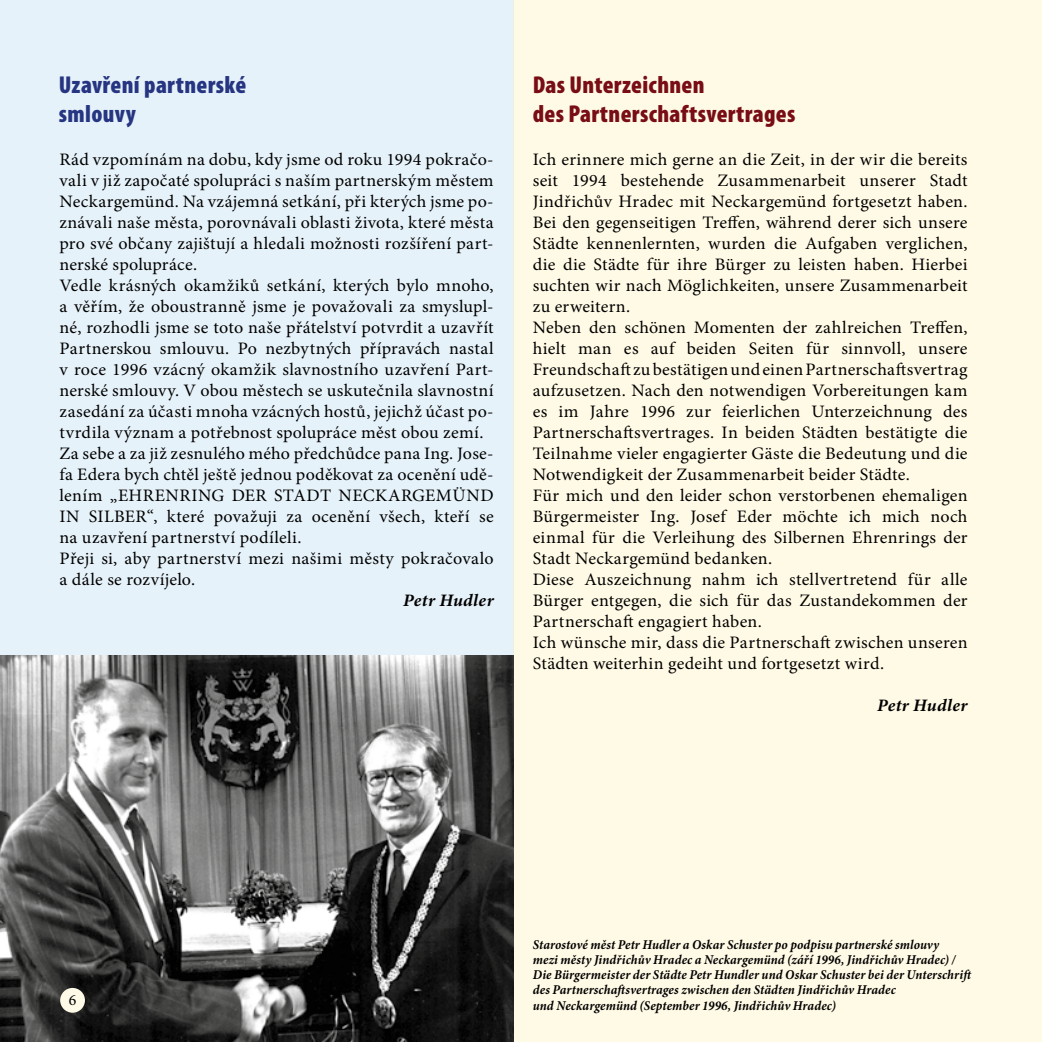
<style>
.page{position:relative;width:1042px;height:1042px;background:#fff}
.page>*{position:absolute;margin:0;border:0;box-sizing:border-box;transform-origin:0 0}
.t1{font:900 condensed 24.5px/29.4px "Myriad Pro";letter-spacing:.015em;color:#780d16}
.t2{font:900 condensed 24.5px/29.4px "Myriad Pro";letter-spacing:.015em;color:#263582}
.t3{font:17.5px/21px "Minion Pro";letter-spacing:.015em;color:#000}
.t4{font:italic 700 17.5px "Minion Pro";letter-spacing:.02em;color:#000}
.t5{font:15.75px "Minion Pro";color:#000}
.t6{font:italic 700 13.47px/15.2px "Minion Pro";letter-spacing:.01em;color:#000;scale:.95 1}
</style>
<div class="page">
<div style="left:0;top:0;width:513px;height:1042px;background:#e6f2f9"></div>
<div style="left:513px;top:0;width:529px;height:1042px;background:#fffae5"></div>
<hr style="left:1041px;top:0;width:1px;height:1042px;background:#007fc8">
<img style="left:0;top:655px;width:513px;height:387px">
<div style="left:60px;top:988px;width:25px;height:24px;background:#fffae8;border-radius:50%"></div>
<h1 class="t2" style="left:59px;top:69px;width:189px">Uzavření partnerské smlouvy</h1>
<h1 class="t1" style="left:533px;top:69px;width:264px">Das Unterzeichnen<br>des Partnerschaftsvertrages</h1>
<p class="t3" style="left:60px;top:149px;width:436px">Rád vzpomínám na dobu, kdy jsme od roku 1994 pokračo&shy;vali v již započaté spolupráci s naším partnerským městem Neckargemünd. Na vzájemná setkání, při kterých jsme po&shy;znávali naše města, porovnávali oblasti života, které města pro své občany zajištují a hledali možnosti rozšíření part&shy;nerské spolupráce.<br>Vedle krásných okamžiků setkání, kterých bylo mnoho, a věřím, že oboustranně jsme je považovali za smyslupl&shy;né, rozhodli jsme se toto naše přátelství potvrdit a uzavřít Partnerskou smlouvu. Po nezbytných přípravách nastal v roce 1996 vzácný okamžik slavnostního uzavření Part&shy;nerské smlouvy. V obou městech se uskutečnila slavnostní zasedání za účasti mnoha vzácných hostů, jejichž účast po&shy;tvrdila význam a potřebnost spolupráce měst obou zemí.<br>Za sebe a za již zesnulého mého předchůdce pana Ing. Jose&shy;fa Edera bych chtěl ještě jednou poděkovat za ocenění udě&shy;lením „EHRENRING DER STADT NECKARGEMÜND IN SILBER“, které považuji za ocenění všech, kteří se na uzavření partnerství podíleli.<br>Přeji si, aby partnerství mezi našimi městy pokračovalo a dále se rozvíjelo.</p>
<p class="t4" style="left:403px;top:588px;width:92px">Petr Hudler</p>
<p class="t3" style="left:533px;top:149px;width:436px">Ich erinnere mich gerne an die Zeit, in der wir die bereits seit 1994 bestehende Zusammenarbeit unserer Stadt Jindřichův Hradec mit Neckargemünd fortgesetzt haben.<br>Bei den gegenseitigen Treffen, während derer sich unsere Städte kennenlernten, wurden die Aufgaben verglichen, die die Städte für ihre Bürger zu leisten haben. Hierbei suchten wir nach Möglichkeiten, unsere Zusammenarbeit zu erweitern.<br>Neben den schönen Momenten der zahlreichen Treffen, hielt man es auf beiden Seiten für sinnvoll, unsere Freundschaft zu bestätigen und einen Partnerschaftsvertrag aufzusetzen. Nach den notwendigen Vorbereitungen kam es im Jahre 1996 zur feierlichen Unterzeichnung des Partnerschaftsvertrages. In beiden Städten bestätigte die Teilnahme vieler engagierter Gäste die Bedeutung und die Notwendigkeit der Zusammenarbeit beider Städte.<br>Für mich und den leider schon verstorbenen ehemaligen Bürgermeister Ing. Josef Eder möchte ich mich noch einmal für die Verleihung des Silbernen Ehrenrings der Stadt Neckargemünd bedanken.<br>Diese Auszeichnung nahm ich stellvertretend für alle Bürger entgegen, die sich für das Zustandekommen der Partnerschaft engagiert haben.<br>Ich wünsche mir, dass die Partnerschaft zwischen unseren Städten weiterhin gedeiht und fortgesetzt wird.</p>
<p class="t4" style="left:877px;top:693px;width:92px">Petr Hudler</p>
<p class="t5" style="left:69px;top:989px;width:9px">6</p>
<p class="t6" style="left:533px;top:936px;width:465px">Starostové měst Petr Hudler a Oskar Schuster po podpisu partnerské smlouvy<br>mezi městy Jindřichův Hradec a Neckargemünd (září 1996, Jindřichův Hradec) / Die Bürgermeister der Städte Petr Hundler und Oskar Schuster bei der Unterschrift des Partnerschaftsvertrages zwischen den Städten Jindřichův Hradec<br>und Neckargemünd (September 1996, Jindřichův Hradec)</p>
</div>
